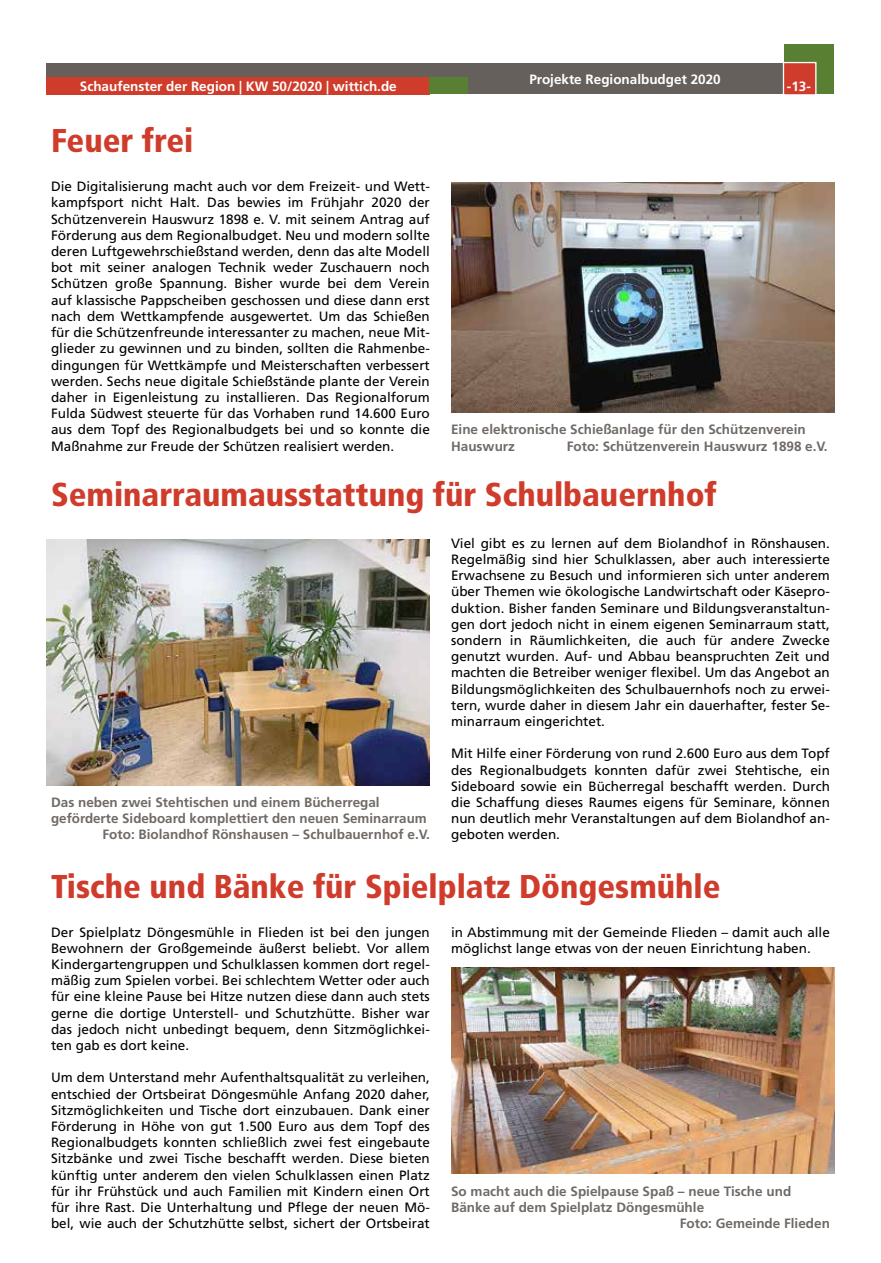
<style>
.page{position:relative;width:881px;height:1263px;background:#fff}
.page>*{position:absolute;margin:0;border:0;box-sizing:border-box;transform-origin:0 0}
.t1{font:900 condensed 33px "Frutiger LT";color:#d03c2b}
.t2{font:13.5px/16.2px "Frutiger LT";color:#000;text-align:justify}
.t3{font:700 13.5px/16.2px "Frutiger LT";color:#6f6a66}
.t4{font:700 13.5px "Frutiger LT";color:#fff}
</style>
<div class="page">
<div style="left:47px;top:63px;width:786px;height:31px;background:#66605c"></div>
<div style="left:784px;top:44px;width:49px;height:50px;background:#587f32"></div>
<div style="left:782px;top:62px;width:34px;height:34px;background:#d03c2b;border:1px solid #fff"></div>
<div style="left:47px;top:77px;width:382px;height:17px;background:#d03c2b"></div>
<div style="left:429px;top:77px;width:38px;height:17px;background:#587f32"></div>
<img style="left:451px;top:183px;width:382px;height:229px">
<img style="left:47px;top:540px;width:382px;height:246px">
<img style="left:451px;top:967px;width:382px;height:206px">
<p class="t4" style="left:529px;top:71px;width:193px">Projekte Regionalbudget 2020</p>
<p class="t4" style="left:80px;top:78px;width:318px">Schaufenster der Region | KW 50/2020 | wittich.de</p>
<p class="t4" style="left:786px;top:79px;width:26px">-13-</p>
<h1 class="t1" style="left:51px;top:121px;width:144px">Feuer frei</h1>
<p class="t2" style="left:51px;top:179px;width:380px">Die Digitalisierung macht auch vor dem Freizeit- und Wett&shy;kampfsport nicht Halt. Das bewies im Frühjahr 2020 der Schützenverein Hauswurz 1898 e. V. mit seinem Antrag auf Förderung aus dem Regionalbudget. Neu und modern sollte deren Luftgewehrschießstand werden, denn das alte Modell bot mit seiner analogen Technik weder Zuschauern noch Schützen große Spannung. Bisher wurde bei dem Verein auf klassische Pappscheiben geschossen und diese dann erst nach dem Wettkampfende ausgewertet. Um das Schießen für die Schützenfreunde interessanter zu machen, neue Mit&shy;glieder zu gewinnen und zu binden, sollten die Rahmenbe&shy;dingungen für Wettkämpfe und Meisterschaften verbessert werden. Sechs neue digitale Schießstände plante der Verein daher in Eigenleistung zu installieren. Das Regionalforum Fulda Südwest steuerte für das Vorhaben rund 14.600 Euro aus dem Topf des Regionalbudgets bei und so konnte die Maßnahme zur Freude der Schützen realisiert werden.</p>
<p class="t3" style="left:451px;top:422px;width:356px">Eine elektronische Schießanlage für den Schützenverein<br>Hauswurz</p>
<p class="t3" style="left:566px;top:438px;width:262px">Foto: Schützenverein Hauswurz 1898 e.V.</p>
<h1 class="t1" style="left:51px;top:475px;width:667px">Seminarraumausstattung für Schulbauernhof</h1>
<p class="t2" style="left:451px;top:535px;width:380px">Viel gibt es zu lernen auf dem Biolandhof in Rönshausen.<br>Regelmäßig sind hier Schulklassen, aber auch interessierte Erwachsene zu Besuch und informieren sich unter anderem über Themen wie ökologische Landwirtschaft oder Käsepro&shy;duktion. Bisher fanden Seminare und Bildungsveranstaltun&shy;gen dort jedoch nicht in einem eigenen Seminarraum statt, sondern in Räumlichkeiten, die auch für andere Zwecke genutzt wurden. Auf- und Abbau beanspruchten Zeit und machten die Betreiber weniger flexibel. Um das Angebot an Bildungsmöglichkeiten des Schulbauernhofs noch zu erwei&shy;tern, wurde daher in diesem Jahr ein dauerhafter, fester Se&shy;minarraum eingerichtet.</p>
<p class="t2" style="left:451px;top:746px;width:380px">Mit Hilfe einer Förderung von rund 2.600 Euro aus dem Topf des Regionalbudgets konnten dafür zwei Stehtische, ein Sideboard sowie ein Bücherregal beschafft werden. Durch die Schaffung dieses Raumes eigens für Seminare, können nun deutlich mehr Veranstaltungen auf dem Biolandhof an&shy;geboten werden.</p>
<p class="t3" style="left:51px;top:794px;width:330px">Das neben zwei Stehtischen und einem Bücherregal</p>
<p class="t3" style="left:51px;top:810px;width:377px">geförderte Sideboard komplettiert den neuen Seminarraum</p>
<p class="t3" style="left:102px;top:827px;width:329px">Foto: Biolandhof Rönshausen – Schulbauernhof e.V.</p>
<h1 class="t1" style="left:51px;top:866px;width:670px">Tische und Bänke für Spielplatz Döngesmühle</h1>
<p class="t2" style="left:51px;top:924px;width:380px">Der Spielplatz Döngesmühle in Flieden ist bei den jungen Bewohnern der Großgemeinde äußerst beliebt. Vor allem Kindergartengruppen und Schulklassen kommen dort regel&shy;mäßig zum Spielen vorbei. Bei schlechtem Wetter oder auch für eine kleine Pause bei Hitze nutzen diese dann auch stets gerne die dortige Unterstell- und Schutzhütte. Bisher war das jedoch nicht unbedingt bequem, denn Sitzmöglichkei&shy;ten gab es dort keine.</p>
<p class="t2" style="left:51px;top:1070px;width:380px">Um dem Unterstand mehr Aufenthaltsqualität zu verleihen, entschied der Ortsbeirat Döngesmühle Anfang 2020 daher, Sitzmöglichkeiten und Tische dort einzubauen. Dank einer Förderung in Höhe von gut 1.500 Euro aus dem Topf des Regionalbudgets konnten schließlich zwei fest eingebaute Sitzbänke und zwei Tische beschafft werden. Diese bieten künftig unter anderem den vielen Schulklassen einen Platz für ihr Frühstück und auch Familien mit Kindern einen Ort für ihre Rast. Die Unterhaltung und Pflege der neuen Mö&shy;bel, wie auch der Schutzhütte selbst, sichert der Ortsbeirat</p>
<p class="t2" style="left:451px;top:924px;width:380px">in Abstimmung mit der Gemeinde Flieden – damit auch alle möglichst lange etwas von der neuen Einrichtung haben.</p>
<p class="t3" style="left:451px;top:1183px;width:341px">So macht auch die Spielpause Spaß – neue Tische und</p>
<p class="t3" style="left:451px;top:1199px;width:254px">Bänke auf dem Spielplatz Döngesmühle</p>
<p class="t3" style="left:679px;top:1215px;width:152px">Foto: Gemeinde Flieden</p>
</div>
